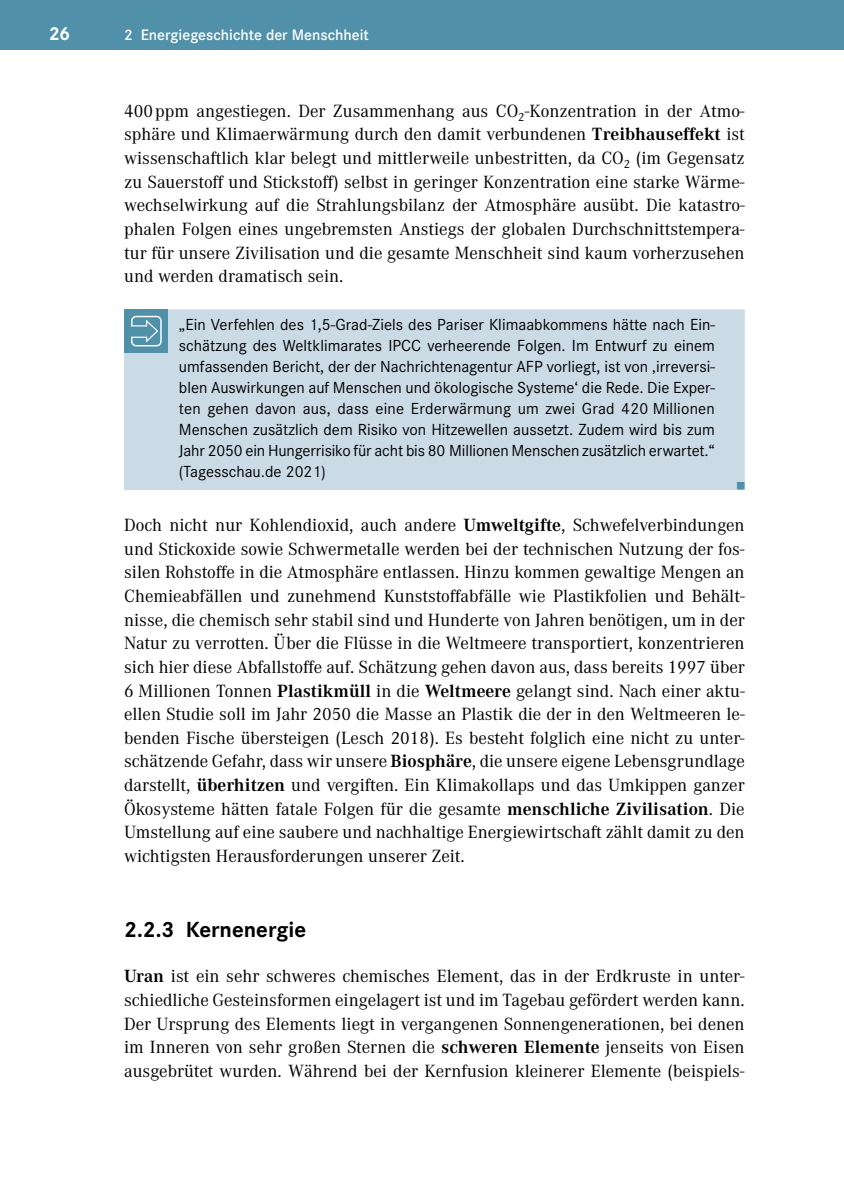
<style>
.page{position:relative;width:844px;height:1191px;background:#fff}
.page>*{position:absolute;margin:0;border:0;box-sizing:border-box;transform-origin:0 0}
.t1{font:700 22.75px "Corporate S Pro";color:#000}
.t2{font:700 19.25px "Corporate S Pro";color:#fff}
.t3{font:18.38px/23.6px "Corporate A Pro";color:#000;text-align:justify}
.t4{font:16.62px/21px "Corporate S Pro";letter-spacing:-.01em;color:#000;text-align:justify}
.t5{font:600 15.75px "Corporate S Pro";color:#fff}
.s1{font-weight:700}
</style>
<div class="page">
<div style="left:0;top:0;width:843px;height:50px;background:#5190a9"></div>
<hr style="left:843px;top:0;width:1px;height:50px;background:#5190a9">
<div style="left:124px;top:309px;width:620px;height:181px;background:#cbdbe5"></div>
<div style="left:124px;top:309px;width:44px;height:44px;background:#5190a9"></div>
<svg style="left:131px;top:316px;width:31px;height:30px"></svg>
<svg style="left:737px;top:482px;width:7px;height:8px"></svg>
<p class="t2" style="left:50px;top:18px;width:22px">26</p>
<p class="t5" style="left:124px;top:23px;width:246px">2 Energiegeschichte der Menschheit</p>
<p class="t3" style="left:124px;top:98px;width:622px">400 ppm angestiegen. Der Zusammenhang aus CO<sub>2</sub>-Konzentration in der Atmo&shy;sphäre und Klimaerwärmung durch den damit verbundenen <span class="s1">Treibhauseffekt</span> ist wissenschaftlich klar belegt und mittlerweile unbestritten, da CO<sub>2</sub> (im Gegensatz zu Sauerstoff und Stickstoff) selbst in geringer Konzentration eine starke Wärme&shy;wechselwirkung auf die Strahlungsbilanz der Atmosphäre ausübt. Die katastro&shy;phalen Folgen eines ungebremsten Anstiegs der globalen Durchschnittstempera&shy;tur für unsere Zivilisation und die gesamte Menschheit sind kaum vorherzusehen und werden dramatisch sein.</p>
<p class="t4" style="left:179px;top:313px;width:537px">„Ein Verfehlen des 1,5-Grad-Ziels des Pariser Klimaabkommens hätte nach Ein&shy;schätzung des Weltklimarates IPCC verheerende Folgen. Im Entwurf zu einem umfassenden Bericht, der der Nachrichtenagentur AFP vorliegt, ist von ‚irreversi&shy;blen Auswirkungen auf Menschen und ökologische Systeme‘ die Rede. Die Exper&shy;ten gehen davon aus, dass eine Erderwärmung um zwei Grad 420 Millionen Menschen zusätzlich dem Risiko von Hitzewellen aussetzt. Zudem wird bis zum Jahr 2050 ein Hungerrisiko für acht bis 80 Millionen Menschen zusätzlich erwartet.“ (Tagesschau.de 2021)</p>
<p class="t3" style="left:124px;top:512px;width:622px">Doch nicht nur Kohlendioxid, auch andere <span class="s1">Umweltgifte</span>, Schwefelverbindungen und Stickoxide sowie Schwermetalle werden bei der technischen Nutzung der fos&shy;silen Rohstoffe in die Atmosphäre entlassen. Hinzu kommen gewaltige Mengen an Chemieabfällen und zunehmend Kunststoffabfälle wie Plastikfolien und Behält&shy;nisse, die chemisch sehr stabil sind und Hunderte von Jahren benötigen, um in der Natur zu verrotten. Über die Flüsse in die Weltmeere transportiert, konzentrieren sich hier diese Abfallstoffe auf. Schätzung gehen davon aus, dass bereits 1997 über 6 Millionen Tonnen <span class="s1">Plastikmüll</span> in die <span class="s1">Weltmeere</span> gelangt sind. Nach einer aktu&shy;ellen Studie soll im Jahr 2050 die Masse an Plastik die der in den Weltmeeren le&shy;benden Fische übersteigen (Lesch 2018). Es besteht folglich eine nicht zu unter&shy;schätzende Gefahr, dass wir unsere <span class="s1">Biosphäre</span>, die unsere eigene Lebensgrundlage darstellt, <span class="s1">überhitzen</span> und vergiften. Ein Klimakollaps und das Umkippen ganzer Ökosysteme hätten fatale Folgen für die gesamte <span class="s1">menschliche Zivilisation</span>. Die Umstellung auf eine saubere und nachhaltige Energiewirtschaft zählt damit zu den wichtigsten Herausforderungen unserer Zeit.</p>
<p class="t1" style="left:124px;top:911px;width:183px">2.2.3 Kernenergie</p>
<p class="t3" style="left:124px;top:963px;width:622px"><span class="s1">Uran</span> ist ein sehr schweres chemisches Element, das in der Erdkruste in unter&shy;schiedliche Gesteinsformen eingelagert ist und im Tagebau gefördert werden kann.<br>Der Ursprung des Elements liegt in vergangenen Sonnengenerationen, bei denen im Inneren von sehr großen Sternen die <span class="s1">schweren Elemente</span> jenseits von Eisen ausgebrütet wurden. Während bei der Kernfusion kleinerer Elemente (beispiels-</p>
</div>
